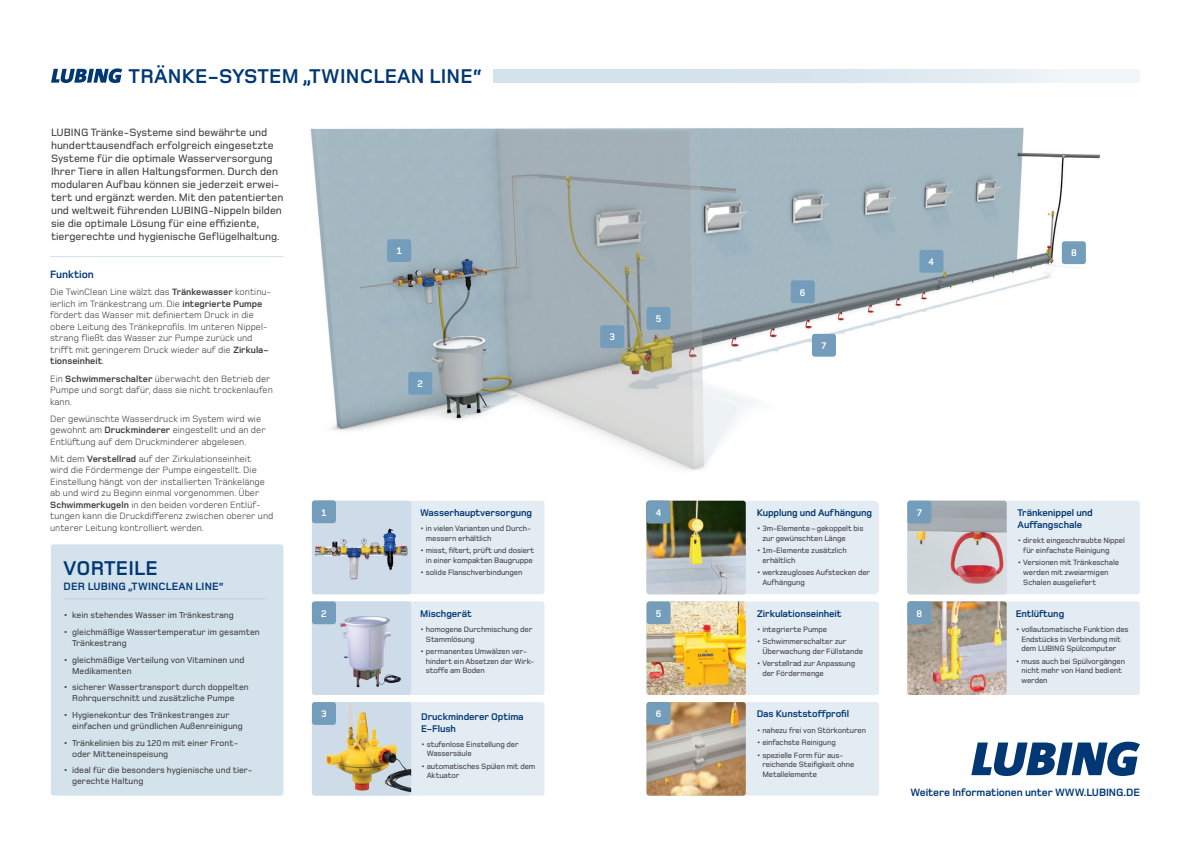
<style>
.page{position:relative;width:1191px;height:842px;background:#fff}
.page>*{position:absolute;margin:0;border:0;box-sizing:border-box;transform-origin:0 0}
.t1{font:700 20.7px "Foundry Monoline";letter-spacing:.01em;color:#013874}
.t2{font:500 11px/13px "Foundry Monoline";color:#3e3e3f}
.t3{font:700 11px "Foundry Monoline";letter-spacing:-.01em;color:#013874}
.t4{font:700 11px "Foundry Monoline";letter-spacing:.01em;color:#013874}
.t5{font:700 10px/12px "Foundry Monoline";letter-spacing:-.01em;color:#013874}
.t6{font:700 10px "Foundry Monoline";color:#fff}
.t7{font:9.5px/11.5px "Foundry Monoline";color:#3e3e3f}
.t8{font:500 9px/11px "Foundry Monoline";color:#3e3e3f}
.t9{font:500 8px/9.6px "Foundry Monoline";letter-spacing:-.015em;color:#3e3e3f}
.s1{font-weight:700}
</style>
<div class="page">
<svg style="left:971px;top:742px;width:169px;height:34px"></svg>
<div style="left:51px;top:544px;width:232px;height:252px;background:#d4e2ec;border-radius:3px"></div>
<div style="left:312px;top:501px;width:232px;height:93px;background:#e4ecf3;border-radius:3px"></div>
<div style="left:312px;top:702px;width:232px;height:94px;background:#e4ecf3;border-radius:3px"></div>
<div style="left:312px;top:601px;width:232px;height:94px;background:#e4ecf3;border-radius:3px"></div>
<div style="left:646px;top:601px;width:233px;height:94px;background:#e4ecf3;border-radius:3px"></div>
<div style="left:649px;top:503px;width:227px;height:89px;background:#e4ecf3;border-radius:3px"></div>
<div style="left:646px;top:501px;width:233px;height:93px;border:5px solid #e4ecf3;border-radius:3px"></div>
<div style="left:907px;top:601px;width:233px;height:94px;background:#e4ecf3;border-radius:3px"></div>
<div style="left:907px;top:501px;width:233px;height:93px;background:#e4ecf3;border-radius:3px"></div>
<div style="left:646px;top:702px;width:233px;height:94px;background:#e4ecf3;border-radius:3px"></div>
<div style="left:312px;top:501px;width:99px;height:93px;background:#cddce8;border-radius:3px"></div>
<img style="left:312px;top:522px;width:96px;height:58px">
<div style="left:312px;top:500px;width:24px;height:23px;background:#749dbb;border-radius:3px"></div>
<div style="left:312px;top:702px;width:99px;height:94px;background:#cddce8;border-radius:3px"></div>
<img style="left:326px;top:702px;width:85px;height:94px">
<div style="left:312px;top:702px;width:24px;height:23px;background:#749dbb;border-radius:3px"></div>
<div style="left:312px;top:601px;width:99px;height:94px;background:#cddce8;border-radius:3px"></div>
<img style="left:340px;top:616px;width:61px;height:71px">
<div style="left:312px;top:601px;width:24px;height:23px;background:#749dbb;border-radius:3px"></div>
<img style="left:907px;top:501px;width:99px;height:93px">
<img style="left:646px;top:501px;width:99px;height:93px">
<img style="left:907px;top:601px;width:99px;height:94px">
<img style="left:646px;top:601px;width:100px;height:94px">
<div style="left:646px;top:501px;width:24px;height:22px;background:#749dbb;border-radius:3px"></div>
<img style="left:646px;top:702px;width:100px;height:94px">
<div style="left:646px;top:601px;width:24px;height:23px;background:#749dbb;border-radius:3px"></div>
<div style="left:646px;top:702px;width:24px;height:23px;background:#749dbb;border-radius:3px"></div>
<div style="left:907px;top:501px;width:24px;height:22px;background:#749dbb;border-radius:3px"></div>
<div style="left:907px;top:601px;width:24px;height:23px;background:#749dbb;border-radius:3px"></div>
<img style="left:283px;top:127px;width:818px;height:343px">
<div style="left:387px;top:239px;width:24px;height:23px;background:#749dbb;border-radius:3px"></div>
<div style="left:408px;top:372px;width:24px;height:23px;background:#749dbb;border-radius:3px"></div>
<div style="left:600px;top:325px;width:24px;height:23px;background:#749dbb;border-radius:3px"></div>
<div style="left:919px;top:250px;width:24px;height:23px;background:#749dbb;border-radius:3px"></div>
<div style="left:790px;top:280px;width:25px;height:23px;background:#749dbb;border-radius:3px"></div>
<div style="left:812px;top:334px;width:24px;height:23px;background:#749dbb;border-radius:3px"></div>
<div style="left:1061px;top:241px;width:24px;height:23px;background:#749dbb;border-radius:3px"></div>
<div style="left:646px;top:307px;width:24px;height:23px;background:#749dbb;border-radius:3px"></div>
<svg style="left:51px;top:68px;width:71px;height:15px"></svg>
<hr style="left:50px;top:256px;width:233px;height:1px;background:#d4e2ec">
<hr style="left:64px;top:598px;width:203px;height:1px;background:#bed1e1">
<svg style="left:493px;top:69px;width:647px;height:14px;fill:#d8e5ee"></svg>
<h1 class="t1" style="left:129px;top:65px;width:354px">TRÄNKE-SYSTEM „TWINCLEAN LINE“</h1>
<p class="t2" style="left:51px;top:125px;width:234px">LUBING Tränke-Systeme sind bewährte und hunderttausendfach erfolgreich eingesetzte Systeme für die optimale Wasserversorgung Ihrer Tiere in allen Haltungsformen. Durch den modularen Aufbau können sie jederzeit erwei&shy;tert und ergänzt werden. Mit den patentierten und weltweit führenden LUBING-Nippeln bilden sie die optimale Lösung für eine effiziente, tiergerechte und hygienische Geflügelhaltung.</p>
<h2 class="t3" style="left:50px;top:269px;width:45px">Funktion</h2>
<p class="t7" style="left:50px;top:286px;width:222px">Die TwinClean Line wälzt das <span class="s1">Tränkewasser</span> kontinu&shy;ierlich im Tränkestrang um. Die <span class="s1">integrierte Pumpe </span>fördert das Wasser mit definiertem Druck in die obere Leitung des Tränkeprofils. Im unteren Nippel&shy;strang fließt das Wasser zur Pumpe zurück und trifft mit geringerem Druck wieder auf die <span class="s1">Zirkula&shy;tionseinheit</span>.</p>
<p class="t7" style="left:50px;top:373px;width:224px">Ein <span class="s1">Schwimmerschalter</span> überwacht den Betrieb der<br>Pumpe und sorgt dafür, dass sie nicht trockenlaufen kann.</p>
<p class="t7" style="left:50px;top:413px;width:217px">Der gewünschte Wasserdruck im System wird wie gewohnt am <span class="s1">Druckminderer</span> eingestellt und an der<br>Entlüftung auf dem Druckminderer abgelesen.</p>
<p class="t7" style="left:50px;top:453px;width:225px">Mit dem <span class="s1">Verstellrad</span> auf der Zirkulationseinheit<br>wird die Fördermenge der Pumpe eingestellt. Die Einstellung hängt von der installierten Tränkelänge ab und wird zu Beginn einmal vorgenommen. Über <span class="s1">Schwimmerkugeln</span> in den beiden vorderen Entlüf&shy;tungen kann die Druckdifferenz zwischen oberer und unterer Leitung kontrolliert werden.</p>
<h1 class="t1" style="left:64px;top:557px;width:95px">VORTEILE</h1>
<h2 class="t4" style="left:64px;top:581px;width:161px">DER LUBING „TWINCLEAN LINE“</h2>
<p class="t8" style="left:64px;top:610px;width:172px">• kein stehendes Wasser im Tränkestrang</p>
<p class="t8" style="left:72px;top:627px;width:189px;text-indent:-9px">• gleichmäßige Wassertemperatur im gesamten<br>Tränkestrang</p>
<p class="t8" style="left:72px;top:654px;width:174px;text-indent:-9px">• gleichmäßige Verteilung von Vitaminen und<br>Medikamenten</p>
<p class="t8" style="left:72px;top:682px;width:178px;text-indent:-9px">• sicherer Wassertransport durch doppelten<br>Rohrquerschnitt und zusätzliche Pumpe</p>
<p class="t8" style="left:72px;top:710px;width:172px;text-indent:-9px">• Hygienekontur des Tränkestranges zur einfachen und gründlichen Außenreinigung</p>
<p class="t8" style="left:72px;top:737px;width:168px;text-indent:-9px">• Tränkelinien bis zu 120m mit einer Front&shy;oder Mitteneinspeisung</p>
<p class="t8" style="left:72px;top:765px;width:180px;text-indent:-9px">• ideal für die besonders hygienische und tier&shy;gerechte Haltung</p>
<p class="t6" style="left:321px;top:507px;width:6px">1</p>
<p class="t6" style="left:321px;top:608px;width:7px">2</p>
<p class="t6" style="left:321px;top:709px;width:7px">3</p>
<p class="t6" style="left:397px;top:246px;width:6px">1</p>
<p class="t6" style="left:417px;top:378px;width:7px">2</p>
<p class="t5" style="left:420px;top:507px;width:113px">Wasserhauptversorgung</p>
<p class="t9" style="left:426px;top:524px;width:107px;text-indent:-6px">• in vielen Varianten und Durch&shy;messern erhältlich</p>
<p class="t9" style="left:420px;top:546px;width:116px;text-align:center">• misst, filtert, prüft und dosiert in einer kompakten Baugruppe</p>
<p class="t9" style="left:420px;top:568px;width:104px">• solide Flanschverbindungen</p>
<p class="t5" style="left:420px;top:607px;width:53px">Mischgerät</p>
<p class="t9" style="left:426px;top:624px;width:108px;text-indent:-6px">• homogene Durchmischung der<br>Stammlösung</p>
<p class="t9" style="left:426px;top:647px;width:110px;text-indent:-6px">• permanentes Umwälzen ver&shy;hindert ein Absetzen der Wirk&shy;stoffe am Boden</p>
<p class="t5" style="left:421px;top:710px;width:104px">Druckminderer Optima<br>E-Flush</p>
<p class="t9" style="left:427px;top:739px;width:93px;text-indent:-6px">• stufenlose Einstellung der<br>Wassersäule</p>
<p class="t9" style="left:427px;top:761px;width:110px;text-indent:-6px">• automatisches Spülen mit dem<br>Aktuator</p>
<p class="t6" style="left:609px;top:332px;width:7px">3</p>
<p class="t6" style="left:655px;top:313px;width:7px">5</p>
<p class="t6" style="left:655px;top:507px;width:7px">4</p>
<p class="t6" style="left:655px;top:608px;width:7px">5</p>
<p class="t6" style="left:655px;top:709px;width:7px">6</p>
<p class="t6" style="left:800px;top:287px;width:7px">6</p>
<p class="t6" style="left:821px;top:340px;width:6px">7</p>
<p class="t6" style="left:928px;top:256px;width:7px">4</p>
<p class="t6" style="left:1071px;top:248px;width:7px">8</p>
<p class="t5" style="left:756px;top:507px;width:117px">Kupplung und Aufhängung</p>
<p class="t9" style="left:762px;top:524px;width:103px;text-indent:-6px">• 3m-Elemente – gekoppelt bis zur gewünschten Länge</p>
<p class="t9" style="left:762px;top:546px;width:86px;text-indent:-6px">• 1m-Elemente zusätzlich erhältlich</p>
<p class="t9" style="left:762px;top:568px;width:109px;text-indent:-6px">• werkzeugloses Aufstecken der<br>Aufhängung</p>
<p class="t5" style="left:756px;top:607px;width:86px">Zirkulationseinheit</p>
<p class="t9" style="left:756px;top:624px;width:72px">• integrierte Pumpe</p>
<p class="t9" style="left:762px;top:637px;width:102px;text-indent:-6px">• Schwimmerschalter zur<br>Überwachung der Füllstande</p>
<p class="t9" style="left:762px;top:659px;width:94px;text-indent:-6px">• Verstellrad zur Anpassung der Fördermenge</p>
<p class="t5" style="left:756px;top:708px;width:94px">Das Kunststoffprofil</p>
<p class="t9" style="left:756px;top:725px;width:111px">• nahezu frei von Störkonturen</p>
<p class="t9" style="left:756px;top:738px;width:81px">• einfachste Reinigung</p>
<p class="t9" style="left:762px;top:750px;width:94px;text-indent:-6px">• spezielle Form für aus&shy;reichende Steifigkeit ohne<br>Metallelemente</p>
<p class="t6" style="left:917px;top:507px;width:6px">7</p>
<p class="t6" style="left:916px;top:608px;width:7px">8</p>
<p class="t5" style="left:1017px;top:507px;width:77px">Tränkenippel und<br>Auffangschale</p>
<p class="t9" style="left:1023px;top:536px;width:103px;text-indent:-6px">• direkt eingeschraubte Nippel für einfachste Reinigung</p>
<p class="t9" style="left:1023px;top:558px;width:97px;text-indent:-6px">• Versionen mit Tränkeschale werden mit zweiarmigen<br>Schalen ausgeliefert</p>
<p class="t5" style="left:1015px;top:607px;width:50px">Entlüftung</p>
<p class="t9" style="left:1021px;top:624px;width:109px;text-indent:-6px">• vollautomatische Funktion des<br>Endstücks in Verbindung mit dem LUBING Spülcomputer</p>
<p class="t9" style="left:1021px;top:656px;width:105px;text-indent:-6px">• muss auch bei Spülvorgängen nicht mehr von Hand bedient werden</p>
<h2 class="t3" style="left:910px;top:787px;width:231px">Weitere Informationen unter WWW.LUBING.DE</h2>
</div>
